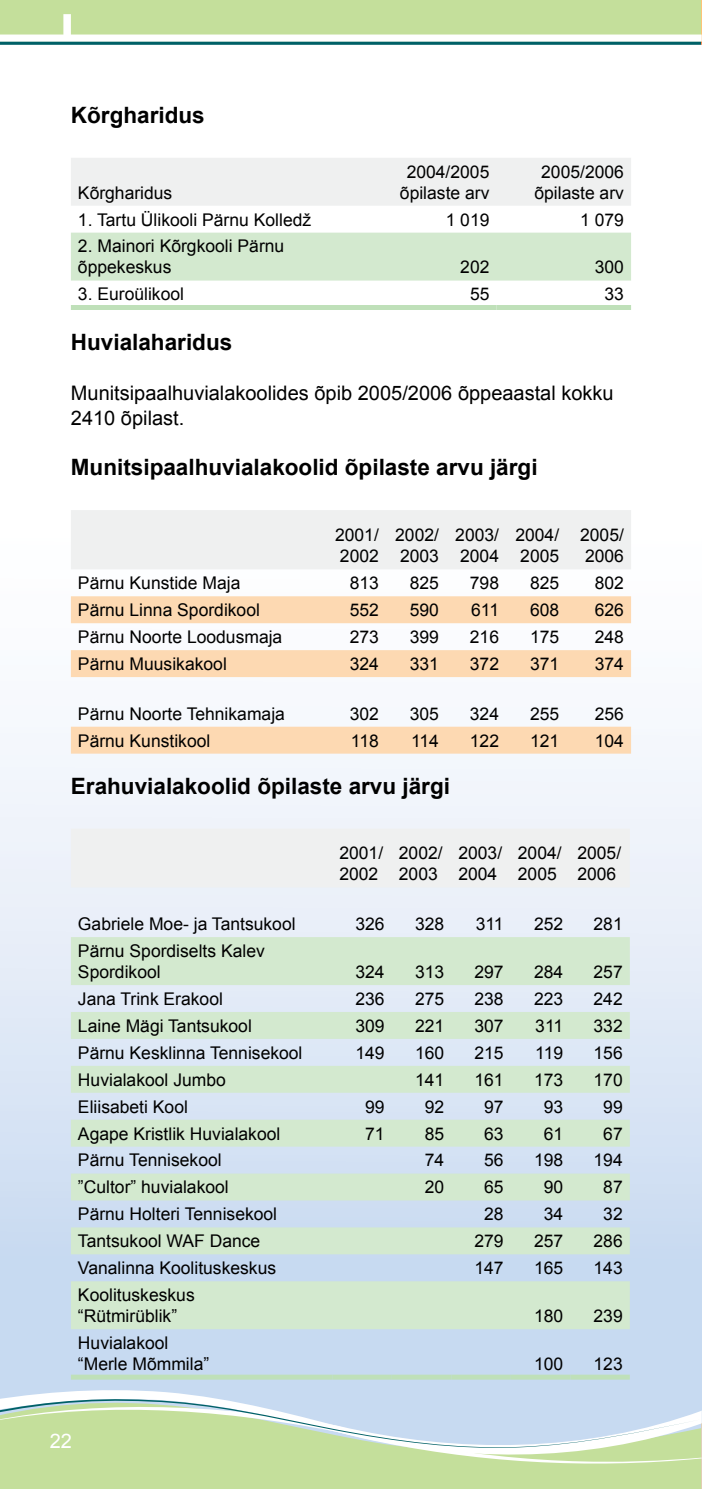
<style>
.page{position:relative;width:702px;height:1489px;background:#fff}
.page>*{position:absolute;margin:0;border:0;box-sizing:border-box;transform-origin:0 0}
.t1{font:700 22.5px "Arial";color:#000}
.t2{font:20px/25px "Arial";color:#000}
.t3{font:20px "Arial";color:#fff}
.t4{font:17.5px/21px "Arial";color:#000}
</style>
<div class="page">
<div style="left:0;top:0;width:702px;height:1488px;background:linear-gradient(to bottom,#fff,#c8daf0)"></div>
<div style="left:0;top:0;width:702px;height:42px;background:#c4df9b"></div>
<svg style="left:0;top:42px;width:701px;height:3px;background:#106a70"></svg>
<div style="left:0;top:35px;width:702px;height:7px;background:#fff"></div>
<div style="left:63px;top:14px;width:8px;height:23px;background:#fff"></div>
<svg style="left:701px;top:45px;width:1px;height:1341px"></svg>
<hr style="left:701px;top:0;width:1px;height:43px;background:#fdc476">
<svg style="left:0;top:1386px;width:702px;height:102px;background:#c9dfc1"></svg>
<div style="left:71px;top:158px;width:560px;height:48px;background:#eff0f0"></div>
<div style="left:71px;top:233px;width:560px;height:47px;background:#d3e9cf"></div>
<div style="left:71px;top:305px;width:304px;height:5px;background:#bfe0b9"></div>
<div style="left:375px;top:305px;width:121px;height:5px;background:#bfe0b9"></div>
<div style="left:496px;top:305px;width:135px;height:5px;background:#bfe0b9"></div>
<div style="left:71px;top:510px;width:560px;height:59px;background:#eff0f0"></div>
<svg style="left:71px;top:596px;width:560px;height:157px"></svg>
<div style="left:71px;top:828px;width:558px;height:59px;background:#eff0f0"></div>
<svg style="left:71px;top:937px;width:558px;height:391px;background:#d3e6de"></svg>
<div style="left:71px;top:1374px;width:261px;height:5px;background:#bfe0b9"></div>
<div style="left:332px;top:1374px;width:60px;height:5px;background:#bfe0b9"></div>
<div style="left:392px;top:1374px;width:59px;height:5px;background:#bfe0b9"></div>
<div style="left:451px;top:1374px;width:60px;height:5px;background:#bfe0b9"></div>
<div style="left:511px;top:1374px;width:59px;height:5px;background:#bfe0b9"></div>
<div style="left:570px;top:1374px;width:59px;height:5px;background:#bfe0b9"></div>
<p class="t1" style="left:71px;top:100px;width:135px">Kõrgharidus</p>
<p class="t4" style="left:78px;top:182px;width:96px">Kõrgharidus</p>
<p class="t4" style="left:400px;top:161px;width:91px;text-align:center">2004/2005 õpilaste arv</p>
<p class="t4" style="left:534px;top:161px;width:91px;text-align:center">2005/2006 õpilaste arv</p>
<p class="t4" style="left:78px;top:209px;width:235px">1. Tartu Ülikooli Pärnu Kolledž</p>
<p class="t4" style="left:445px;top:209px;width:45px">1 019</p>
<p class="t4" style="left:580px;top:209px;width:45px">1 079</p>
<p class="t4" style="left:78px;top:236px;width:208px">2. Mainori Kõrgkooli Pärnu õppekeskus</p>
<p class="t4" style="left:460px;top:257px;width:31px">202</p>
<p class="t4" style="left:594px;top:257px;width:31px">300</p>
<p class="t4" style="left:78px;top:284px;width:108px">3. Euroülikool</p>
<p class="t4" style="left:470px;top:284px;width:21px">55</p>
<p class="t4" style="left:604px;top:284px;width:21px">33</p>
<p class="t1" style="left:71px;top:327px;width:163px">Huvialaharidus</p>
<p class="t2" style="left:71px;top:381px;width:544px">Munitsipaalhuvialakoolides õpib 2005/2006 õppeaastal kokku<br>2410 õpilast.</p>
<p class="t1" style="left:71px;top:452px;width:468px">Munitsipaalhuvialakoolid õpilaste arvu järgi</p>
<p class="t4" style="left:335px;top:525px;width:45px">2001/<br>2002</p>
<p class="t4" style="left:395px;top:525px;width:45px">2002/<br>2003</p>
<p class="t4" style="left:455px;top:525px;width:45px">2003/<br>2004</p>
<p class="t4" style="left:515px;top:525px;width:45px">2004/<br>2005</p>
<p class="t4" style="left:580px;top:525px;width:45px">2005/<br>2006</p>
<p class="t4" style="left:78px;top:572px;width:164px">Pärnu Kunstide Maja</p>
<p class="t4" style="left:349px;top:572px;width:31px">813</p>
<p class="t4" style="left:410px;top:572px;width:31px">825</p>
<p class="t4" style="left:470px;top:572px;width:31px">798</p>
<p class="t4" style="left:530px;top:572px;width:31px">825</p>
<p class="t4" style="left:594px;top:572px;width:31px">802</p>
<p class="t4" style="left:78px;top:599px;width:183px">Pärnu Linna Spordikool</p>
<p class="t4" style="left:349px;top:599px;width:31px">552</p>
<p class="t4" style="left:410px;top:599px;width:31px">590</p>
<p class="t4" style="left:471px;top:599px;width:29px">611</p>
<p class="t4" style="left:530px;top:599px;width:31px">608</p>
<p class="t4" style="left:594px;top:599px;width:31px">626</p>
<p class="t4" style="left:78px;top:626px;width:206px">Pärnu Noorte Loodusmaja</p>
<p class="t4" style="left:349px;top:626px;width:31px">273</p>
<p class="t4" style="left:410px;top:626px;width:31px">399</p>
<p class="t4" style="left:470px;top:626px;width:31px">216</p>
<p class="t4" style="left:530px;top:626px;width:31px">175</p>
<p class="t4" style="left:594px;top:626px;width:31px">248</p>
<p class="t4" style="left:78px;top:653px;width:150px">Pärnu Muusikakool</p>
<p class="t4" style="left:349px;top:653px;width:31px">324</p>
<p class="t4" style="left:410px;top:653px;width:31px">331</p>
<p class="t4" style="left:470px;top:653px;width:31px">372</p>
<p class="t4" style="left:530px;top:653px;width:31px">371</p>
<p class="t4" style="left:594px;top:653px;width:31px">374</p>
<p class="t4" style="left:78px;top:703px;width:208px">Pärnu Noorte Tehnikamaja</p>
<p class="t4" style="left:349px;top:703px;width:31px">302</p>
<p class="t4" style="left:410px;top:703px;width:31px">305</p>
<p class="t4" style="left:470px;top:703px;width:31px">324</p>
<p class="t4" style="left:530px;top:703px;width:31px">255</p>
<p class="t4" style="left:594px;top:703px;width:31px">256</p>
<p class="t4" style="left:78px;top:730px;width:134px">Pärnu Kunstikool</p>
<p class="t4" style="left:351px;top:730px;width:29px">118</p>
<p class="t4" style="left:411px;top:730px;width:29px">114</p>
<p class="t4" style="left:470px;top:730px;width:31px">122</p>
<p class="t4" style="left:530px;top:730px;width:31px">121</p>
<p class="t4" style="left:594px;top:730px;width:31px">104</p>
<p class="t1" style="left:71px;top:771px;width:380px">Erahuvialakoolid õpilaste arvu järgi</p>
<p class="t4" style="left:339px;top:842px;width:45px">2001/<br>2002</p>
<p class="t4" style="left:399px;top:842px;width:45px">2002/<br>2003</p>
<p class="t4" style="left:458px;top:842px;width:45px">2003/<br>2004</p>
<p class="t4" style="left:518px;top:842px;width:45px">2004/<br>2005</p>
<p class="t4" style="left:577px;top:842px;width:45px">2005/<br>2006</p>
<p class="t4" style="left:78px;top:913px;width:219px">Gabriele Moe- ja Tantsukool</p>
<p class="t4" style="left:355px;top:913px;width:31px">326</p>
<p class="t4" style="left:415px;top:913px;width:31px">328</p>
<p class="t4" style="left:476px;top:913px;width:29px">311</p>
<p class="t4" style="left:534px;top:913px;width:31px">252</p>
<p class="t4" style="left:593px;top:913px;width:31px">281</p>
<p class="t4" style="left:78px;top:940px;width:188px">Pärnu Spordiselts Kalev<br>Spordikool</p>
<p class="t4" style="left:355px;top:961px;width:31px">324</p>
<p class="t4" style="left:415px;top:961px;width:31px">313</p>
<p class="t4" style="left:474px;top:961px;width:31px">297</p>
<p class="t4" style="left:534px;top:961px;width:31px">284</p>
<p class="t4" style="left:593px;top:961px;width:31px">257</p>
<p class="t4" style="left:78px;top:988px;width:146px">Jana Trink Erakool</p>
<p class="t4" style="left:355px;top:988px;width:31px">236</p>
<p class="t4" style="left:415px;top:988px;width:31px">275</p>
<p class="t4" style="left:474px;top:988px;width:31px">238</p>
<p class="t4" style="left:534px;top:988px;width:31px">223</p>
<p class="t4" style="left:593px;top:988px;width:31px">242</p>
<p class="t4" style="left:78px;top:1015px;width:175px">Laine Mägi Tantsukool</p>
<p class="t4" style="left:355px;top:1015px;width:31px">309</p>
<p class="t4" style="left:415px;top:1015px;width:31px">221</p>
<p class="t4" style="left:474px;top:1015px;width:31px">307</p>
<p class="t4" style="left:535px;top:1015px;width:29px">311</p>
<p class="t4" style="left:593px;top:1015px;width:31px">332</p>
<p class="t4" style="left:78px;top:1042px;width:226px">Pärnu Kesklinna Tennisekool</p>
<p class="t4" style="left:355px;top:1042px;width:31px">149</p>
<p class="t4" style="left:415px;top:1042px;width:31px">160</p>
<p class="t4" style="left:474px;top:1042px;width:31px">215</p>
<p class="t4" style="left:535px;top:1042px;width:29px">119</p>
<p class="t4" style="left:593px;top:1042px;width:31px">156</p>
<p class="t4" style="left:78px;top:1069px;width:149px">Huvialakool Jumbo</p>
<p class="t4" style="left:415px;top:1069px;width:31px">141</p>
<p class="t4" style="left:474px;top:1069px;width:31px">161</p>
<p class="t4" style="left:534px;top:1069px;width:31px">173</p>
<p class="t4" style="left:593px;top:1069px;width:31px">170</p>
<p class="t4" style="left:78px;top:1096px;width:111px">Eliisabeti Kool</p>
<p class="t4" style="left:365px;top:1096px;width:21px">99</p>
<p class="t4" style="left:424px;top:1096px;width:21px">92</p>
<p class="t4" style="left:484px;top:1096px;width:21px">97</p>
<p class="t4" style="left:543px;top:1096px;width:21px">93</p>
<p class="t4" style="left:603px;top:1096px;width:21px">99</p>
<p class="t4" style="left:78px;top:1122px;width:204px">Agape Kristlik Huvialakool</p>
<p class="t4" style="left:365px;top:1122px;width:21px">71</p>
<p class="t4" style="left:424px;top:1122px;width:21px">85</p>
<p class="t4" style="left:484px;top:1122px;width:21px">63</p>
<p class="t4" style="left:543px;top:1122px;width:21px">61</p>
<p class="t4" style="left:603px;top:1122px;width:21px">67</p>
<p class="t4" style="left:78px;top:1149px;width:145px">Pärnu Tennisekool</p>
<p class="t4" style="left:424px;top:1149px;width:21px">74</p>
<p class="t4" style="left:484px;top:1149px;width:21px">56</p>
<p class="t4" style="left:534px;top:1149px;width:31px">198</p>
<p class="t4" style="left:593px;top:1149px;width:31px">194</p>
<p class="t4" style="left:78px;top:1176px;width:152px">”Cultor” huvialakool</p>
<p class="t4" style="left:424px;top:1176px;width:21px">20</p>
<p class="t4" style="left:484px;top:1176px;width:21px">65</p>
<p class="t4" style="left:543px;top:1176px;width:21px">90</p>
<p class="t4" style="left:603px;top:1176px;width:21px">87</p>
<p class="t4" style="left:78px;top:1203px;width:201px">Pärnu Holteri Tennisekool</p>
<p class="t4" style="left:484px;top:1203px;width:21px">28</p>
<p class="t4" style="left:543px;top:1203px;width:21px">34</p>
<p class="t4" style="left:603px;top:1203px;width:21px">32</p>
<p class="t4" style="left:78px;top:1230px;width:184px">Tantsukool WAF Dance</p>
<p class="t4" style="left:474px;top:1230px;width:31px">279</p>
<p class="t4" style="left:534px;top:1230px;width:31px">257</p>
<p class="t4" style="left:593px;top:1230px;width:31px">286</p>
<p class="t4" style="left:78px;top:1257px;width:200px">Vanalinna Koolituskeskus</p>
<p class="t4" style="left:474px;top:1257px;width:31px">147</p>
<p class="t4" style="left:534px;top:1257px;width:31px">165</p>
<p class="t4" style="left:593px;top:1257px;width:31px">143</p>
<p class="t4" style="left:78px;top:1284px;width:118px">Koolituskeskus “Rütmirüblik”</p>
<p class="t4" style="left:534px;top:1305px;width:31px">180</p>
<p class="t4" style="left:593px;top:1305px;width:31px">239</p>
<p class="t4" style="left:78px;top:1332px;width:133px">Huvialakool “Merle Mõmmila”</p>
<p class="t3" style="left:50px;top:1427px;width:24px">22</p>
<p class="t4" style="left:534px;top:1353px;width:31px">100</p>
<p class="t4" style="left:593px;top:1353px;width:31px">123</p>
</div>
